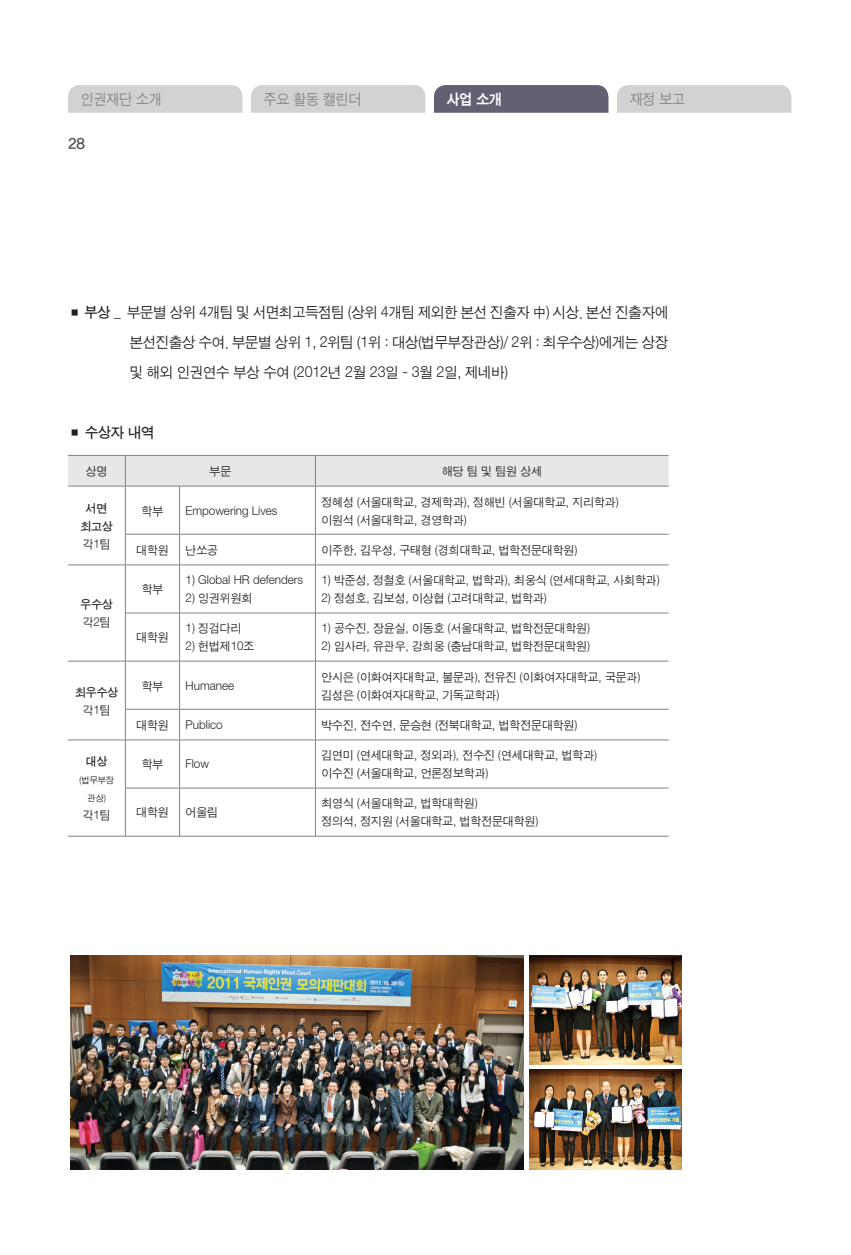
<style>
.page{position:relative;width:851px;height:1255px;background:#fff}
.page>*{position:absolute;margin:0;border:0;box-sizing:border-box;transform-origin:0 0}
.t1{font:15px/30px "Sand Jg";letter-spacing:-.01em;color:#231f20;text-align:justify}
.t2{font:15px "Sand Jg";color:#808285;scale:.95 1}
.t3{font:15px "Sand Tg";color:#231f20}
.t4{font:15px "Sand Kg";color:#fff;scale:.95 1}
.t5{font:15px "YDIYGO340";color:#57585a}
.t6{font:12px/18px "Sand Jg";color:#231f20}
.t7{font:12px/18px "Sand Tg";color:#231f20;text-align:center}
.t8{font:9px/18px "Sand Jg";color:#231f20;text-align:center}
.s1{font-family:"Sand Tg"}
</style>
<div class="page">
<div style="left:68px;top:85px;width:174px;height:28px;background:#d1d2d4"></div>
<div style="left:251px;top:85px;width:174px;height:28px;background:#d1d2d4"></div>
<svg style="left:434px;top:85px;width:174px;height:28px;background:#666376"></svg>
<div style="left:617px;top:85px;width:174px;height:28px;background:#d1d2d4"></div>
<div style="left:68px;top:456px;width:600px;height:30px;background:#e6e7e9"></div>
<hr style="left:68px;top:455px;width:57px;height:1px;background:#808285">
<hr style="left:125px;top:455px;width:54px;height:1px;background:#808285">
<hr style="left:125px;top:455px;width:1px;height:31px;background:#808285">
<hr style="left:179px;top:455px;width:136px;height:1px;background:#808285">
<hr style="left:315px;top:455px;width:353px;height:1px;background:#808285">
<hr style="left:315px;top:455px;width:1px;height:31px;background:#808285">
<hr style="left:68px;top:486px;width:57px;height:1px;background:#808285">
<hr style="left:125px;top:486px;width:54px;height:1px;background:#808285">
<hr style="left:125px;top:486px;width:1px;height:48px;background:#808285">
<hr style="left:179px;top:486px;width:136px;height:1px;background:#808285">
<hr style="left:179px;top:486px;width:1px;height:48px;background:#808285">
<hr style="left:315px;top:486px;width:353px;height:1px;background:#808285">
<hr style="left:315px;top:486px;width:1px;height:48px;background:#808285">
<hr style="left:125px;top:534px;width:54px;height:1px;background:#808285">
<hr style="left:125px;top:534px;width:1px;height:30px;background:#808285">
<hr style="left:179px;top:534px;width:136px;height:1px;background:#808285">
<hr style="left:179px;top:534px;width:1px;height:30px;background:#808285">
<hr style="left:315px;top:534px;width:353px;height:1px;background:#808285">
<hr style="left:315px;top:534px;width:1px;height:30px;background:#808285">
<hr style="left:68px;top:564px;width:57px;height:1px;background:#808285">
<hr style="left:125px;top:564px;width:54px;height:1px;background:#808285">
<hr style="left:125px;top:565px;width:1px;height:48px;background:#808285">
<hr style="left:179px;top:564px;width:136px;height:1px;background:#808285">
<hr style="left:179px;top:565px;width:1px;height:48px;background:#808285">
<hr style="left:315px;top:564px;width:353px;height:1px;background:#808285">
<hr style="left:315px;top:565px;width:1px;height:48px;background:#808285">
<hr style="left:125px;top:612px;width:54px;height:1px;background:#808285">
<hr style="left:125px;top:613px;width:1px;height:48px;background:#808285">
<hr style="left:179px;top:612px;width:136px;height:1px;background:#808285">
<hr style="left:179px;top:613px;width:1px;height:48px;background:#808285">
<hr style="left:315px;top:612px;width:353px;height:1px;background:#808285">
<hr style="left:315px;top:613px;width:1px;height:48px;background:#808285">
<hr style="left:68px;top:661px;width:57px;height:1px;background:#808285">
<hr style="left:125px;top:661px;width:54px;height:1px;background:#808285">
<hr style="left:125px;top:661px;width:1px;height:48px;background:#808285">
<hr style="left:179px;top:661px;width:136px;height:1px;background:#808285">
<hr style="left:179px;top:661px;width:1px;height:48px;background:#808285">
<hr style="left:315px;top:661px;width:353px;height:1px;background:#808285">
<hr style="left:315px;top:661px;width:1px;height:48px;background:#808285">
<hr style="left:125px;top:709px;width:54px;height:1px;background:#808285">
<hr style="left:125px;top:709px;width:1px;height:30px;background:#808285">
<hr style="left:179px;top:709px;width:136px;height:1px;background:#808285">
<hr style="left:179px;top:709px;width:1px;height:30px;background:#808285">
<hr style="left:315px;top:709px;width:353px;height:1px;background:#808285">
<hr style="left:315px;top:709px;width:1px;height:30px;background:#808285">
<hr style="left:68px;top:739px;width:57px;height:1px;background:#808285">
<hr style="left:125px;top:739px;width:54px;height:1px;background:#808285">
<hr style="left:125px;top:740px;width:1px;height:47px;background:#808285">
<hr style="left:179px;top:739px;width:136px;height:1px;background:#808285">
<hr style="left:179px;top:740px;width:1px;height:47px;background:#808285">
<hr style="left:315px;top:739px;width:353px;height:1px;background:#808285">
<hr style="left:315px;top:740px;width:1px;height:47px;background:#808285">
<hr style="left:125px;top:787px;width:54px;height:1px;background:#808285">
<hr style="left:125px;top:788px;width:1px;height:48px;background:#808285">
<hr style="left:179px;top:787px;width:136px;height:1px;background:#808285">
<hr style="left:179px;top:788px;width:1px;height:48px;background:#808285">
<hr style="left:315px;top:787px;width:353px;height:1px;background:#808285">
<hr style="left:315px;top:788px;width:1px;height:48px;background:#808285">
<hr style="left:68px;top:835px;width:57px;height:1px;background:#808285">
<hr style="left:125px;top:835px;width:54px;height:1px;background:#808285">
<hr style="left:179px;top:835px;width:136px;height:1px;background:#808285">
<hr style="left:315px;top:835px;width:353px;height:1px;background:#808285">
<img style="left:70px;top:955px;width:453px;height:214px">
<img style="left:529px;top:1069px;width:152px;height:100px">
<img style="left:529px;top:955px;width:152px;height:109px">
<p class="t2" style="left:81px;top:92px;width:87px">인권재단 소개</p>
<p class="t2" style="left:264px;top:92px;width:104px">주요 활동 캘린더</p>
<p class="t4" style="left:446px;top:92px;width:60px">사업 소개</p>
<p class="t2" style="left:629px;top:92px;width:60px">재정 보고</p>
<p class="t5" style="left:68px;top:135px;width:18px">28</p>
<p class="t1" style="left:130px;top:298px;width:539px;text-indent:-62px"><span class="s1">■ 부상 _</span> 부문별 상위 4개팀 및 서면최고득점팀 (상위 4개팀 제외한 본선 진출자 中) 시상. 본선 진출자에 본선진출상 수여. 부문별 상위 1, 2위팀 (1위 : 대상(법무부장관상)/ 2위 : 최우수상)에게는 상장 및 해외 인권연수 부상 수여 (2012년 2월 23일 - 3월 2일, 제네바)</p>
<p class="t3" style="left:68px;top:425px;width:88px">■ 수상자 내역</p>
<p class="t6" style="left:86px;top:462px;width:23px">상명</p>
<p class="t6" style="left:209px;top:462px;width:23px">부문</p>
<p class="t6" style="left:442px;top:462px;width:101px">해당 팀 및 팀원 상세</p>
<p class="t7" style="left:80px;top:499px;width:34px">서면 최고상</p>
<p class="t6" style="left:83px;top:535px;width:30px">각1팀</p>
<p class="t6" style="left:142px;top:502px;width:23px">학부</p>
<p class="t6" style="left:185px;top:502px;width:93px">Empowering Lives</p>
<p class="t6" style="left:321px;top:493px;width:298px">정혜성 (서울대학교, 경제학과), 정해빈 (서울대학교, 지리학과) 이원석 (서울대학교, 경영학과)</p>
<p class="t6" style="left:136px;top:541px;width:34px">대학원</p>
<p class="t6" style="left:185px;top:541px;width:34px">난쏘공</p>
<p class="t6" style="left:321px;top:541px;width:257px">이주한, 김우성, 구태형 (경희대학교, 법학전문대학원)</p>
<p class="t7" style="left:80px;top:596px;width:34px">우수상</p>
<p class="t6" style="left:83px;top:613px;width:30px">각2팀</p>
<p class="t7" style="left:75px;top:683px;width:45px">최우수상</p>
<p class="t6" style="left:83px;top:701px;width:30px">각1팀</p>
<p class="t7" style="left:86px;top:753px;width:23px">대상</p>
<p class="t8" style="left:79px;top:771px;width:36px">(법무부장 관상)</p>
<p class="t6" style="left:83px;top:807px;width:30px">각1팀</p>
<p class="t6" style="left:142px;top:581px;width:23px">학부</p>
<p class="t6" style="left:136px;top:629px;width:34px">대학원</p>
<p class="t6" style="left:185px;top:572px;width:119px">1) Global HR defenders</p>
<p class="t6" style="left:185px;top:590px;width:68px">2) 잉권위원회</p>
<p class="t6" style="left:185px;top:620px;width:57px">1) 징검다리</p>
<p class="t6" style="left:185px;top:638px;width:70px">2) 헌법제10조</p>
<p class="t6" style="left:321px;top:572px;width:339px">1) 박준성, 정철호 (서울대학교, 법학과), 최웅식 (연세대학교, 사회학과)</p>
<p class="t6" style="left:321px;top:590px;width:227px">2) 정성호, 김보성, 이상협 (고려대학교, 법학과)</p>
<p class="t6" style="left:321px;top:620px;width:270px">1) 공수진, 장윤실, 이동호 (서울대학교, 법학전문대학원)</p>
<p class="t6" style="left:321px;top:638px;width:270px">2) 임사라, 유관우, 강희웅 (충남대학교, 법학전문대학원)</p>
<p class="t6" style="left:142px;top:677px;width:23px">학부</p>
<p class="t6" style="left:185px;top:677px;width:50px">Humanee</p>
<p class="t6" style="left:321px;top:668px;width:320px">안시은 (이화여자대학교, 불문과), 전유진 (이화여자대학교, 국문과) 김성은 (이화여자대학교, 기독교학과)</p>
<p class="t6" style="left:136px;top:716px;width:34px">대학원</p>
<p class="t6" style="left:185px;top:716px;width:39px">Publico</p>
<p class="t6" style="left:321px;top:716px;width:257px">박수진, 전수연, 문승현 (전북대학교, 법학전문대학원)</p>
<p class="t6" style="left:142px;top:756px;width:23px">학부</p>
<p class="t6" style="left:185px;top:756px;width:25px">Flow</p>
<p class="t6" style="left:321px;top:747px;width:277px">김연미 (연세대학교, 정외과), 전수진 (연세대학교, 법학과) 이수진 (서울대학교, 언론정보학과)</p>
<p class="t6" style="left:136px;top:804px;width:34px">대학원</p>
<p class="t6" style="left:185px;top:804px;width:34px">어울림</p>
<p class="t6" style="left:321px;top:795px;width:218px">최영식 (서울대학교, 법학대학원)<br>정의석, 정지원 (서울대학교, 법학전문대학원)</p>
</div>
